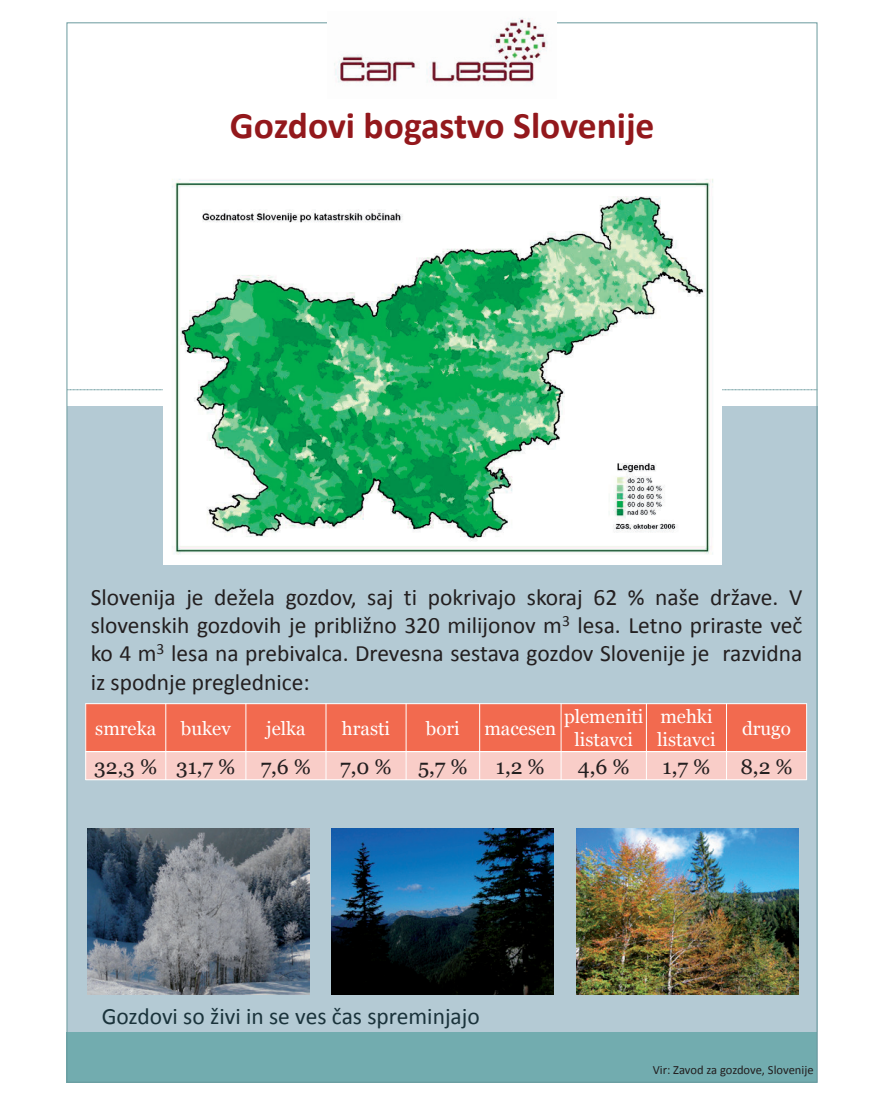
<style>
.page{position:relative;width:893px;height:1106px;background:#fff}
.page>*{position:absolute;margin:0;border:0;box-sizing:border-box;transform-origin:0 0}
.t1{font:700 37.5px "Calibri";color:#93181c}
.t2{font:23.4px/28.2px "Calibri";color:#231f20;text-align:justify}
.t3{font:23.4px "Calibri";color:#1a333b}
.t4{font:21.15px "Georgia";color:#231f20}
.t5{font:18.75px/22.5px "Georgia";color:#fff;text-align:center}
.t6{font:12.6px "Calibri";color:#231f20}
</style>
<div class="page">
<div style="left:54px;top:0;width:776px;height:1106px;background:#b4cad4"></div>
<div style="left:54px;top:1083px;width:776px;height:23px;background:#fff"></div>
<div style="left:817px;top:0;width:13px;height:1106px;background:#fff"></div>
<div style="left:54px;top:0;width:13px;height:1106px;background:#fff"></div>
<div style="left:54px;top:0;width:776px;height:405px;background:#fff"></div>
<div style="left:66px;top:1032px;width:750px;height:50px;background:#72acaf"></div>
<svg style="left:67px;top:355px;width:750px;height:69px"></svg>
<img style="left:163px;top:179px;width:558px;height:385px">
<div style="left:86px;top:703px;width:80px;height:48px;background:#f26a4f"></div>
<div style="left:166px;top:703px;width:80px;height:48px;background:#f26a4f"></div>
<div style="left:246px;top:703px;width:80px;height:48px;background:#f26a4f"></div>
<div style="left:326px;top:703px;width:80px;height:48px;background:#f26a4f"></div>
<div style="left:406px;top:703px;width:74px;height:48px;background:#f26a4f"></div>
<div style="left:480px;top:703px;width:81px;height:48px;background:#f26a4f"></div>
<div style="left:561px;top:703px;width:85px;height:48px;background:#f26a4f"></div>
<div style="left:646px;top:703px;width:80px;height:48px;background:#f26a4f"></div>
<div style="left:726px;top:703px;width:81px;height:48px;background:#f26a4f"></div>
<div style="left:86px;top:751px;width:80px;height:28px;background:#f9cdc8"></div>
<div style="left:166px;top:751px;width:80px;height:28px;background:#f9cdc8"></div>
<div style="left:246px;top:751px;width:80px;height:28px;background:#f9cdc8"></div>
<div style="left:326px;top:751px;width:80px;height:28px;background:#f9cdc8"></div>
<div style="left:406px;top:751px;width:74px;height:28px;background:#f9cdc8"></div>
<div style="left:480px;top:751px;width:81px;height:28px;background:#f9cdc8"></div>
<div style="left:561px;top:751px;width:85px;height:28px;background:#f9cdc8"></div>
<div style="left:646px;top:751px;width:80px;height:28px;background:#f9cdc8"></div>
<div style="left:726px;top:751px;width:81px;height:28px;background:#f9cdc8"></div>
<hr style="left:166px;top:703px;width:1px;height:77px;background:#fff">
<hr style="left:246px;top:703px;width:1px;height:77px;background:#fff">
<hr style="left:326px;top:703px;width:1px;height:77px;background:#fff">
<hr style="left:406px;top:703px;width:1px;height:77px;background:#fff">
<hr style="left:479px;top:703px;width:1px;height:77px;background:#fff">
<hr style="left:561px;top:703px;width:1px;height:77px;background:#fff">
<hr style="left:646px;top:703px;width:1px;height:77px;background:#fff">
<hr style="left:726px;top:703px;width:1px;height:77px;background:#fff">
<hr style="left:85px;top:751px;width:722px;height:1px;background:#fff">
<hr style="left:85px;top:703px;width:1px;height:77px;background:#fff">
<hr style="left:806px;top:703px;width:1px;height:77px;background:#fff">
<hr style="left:85px;top:703px;width:722px;height:1px;background:#fff">
<hr style="left:85px;top:779px;width:722px;height:1px;background:#fff">
<img style="left:334px;top:18px;width:214px;height:65px">
<img style="left:88px;top:828px;width:222px;height:166px">
<img style="left:576px;top:828px;width:222px;height:166px">
<img style="left:331px;top:828px;width:222px;height:166px">
<h1 class="t1" style="left:230px;top:102px;width:426px">Gozdovi bogastvo Slovenije</h1>
<p class="t2" style="left:91px;top:582px;width:713px">Slovenija je dežela gozdov, saj ti pokrivajo skoraj 62 % naše države. V slovenskih gozdovih je približno 320 milijonov m<sup>3</sup> lesa. Letno priraste več ko 4 m<sup>3</sup> lesa na prebivalca. Drevesna sestava gozdov Slovenije je razvidna iz spodnje preglednice:</p>
<p class="t5" style="left:95px;top:716px;width:62px">smreka</p>
<p class="t5" style="left:181px;top:716px;width:51px">bukev</p>
<p class="t5" style="left:266px;top:716px;width:41px">jelka</p>
<p class="t5" style="left:342px;top:716px;width:50px">hrasti</p>
<p class="t5" style="left:426px;top:716px;width:35px">bori</p>
<p class="t5" style="left:484px;top:716px;width:73px">macesen</p>
<p class="t5" style="left:564px;top:705px;width:81px">plemeniti listavci</p>
<p class="t5" style="left:657px;top:705px;width:60px;text-align:left">mehki listavci</p>
<p class="t5" style="left:742px;top:716px;width:50px">drugo</p>
<p class="t4" style="left:94px;top:754px;width:218px">32,3 % 31,7 % 7,6 %</p>
<p class="t4" style="left:340px;top:754px;width:129px">7,0 % 5,7 %</p>
<p class="t4" style="left:496px;top:754px;width:50px">1,2 %</p>
<p class="t4" style="left:578px;top:754px;width:53px">4,6 %</p>
<p class="t4" style="left:663px;top:754px;width:49px">1,7 %</p>
<p class="t4" style="left:740px;top:754px;width:54px">8,2 %</p>
<p class="t3" style="left:102px;top:1001px;width:380px">Gozdovi so živi in se ves čas spreminjajo</p>
<p class="t6" style="left:653px;top:1062px;width:162px">Vir: Zavod za gozdove, Slovenije</p>
</div>
